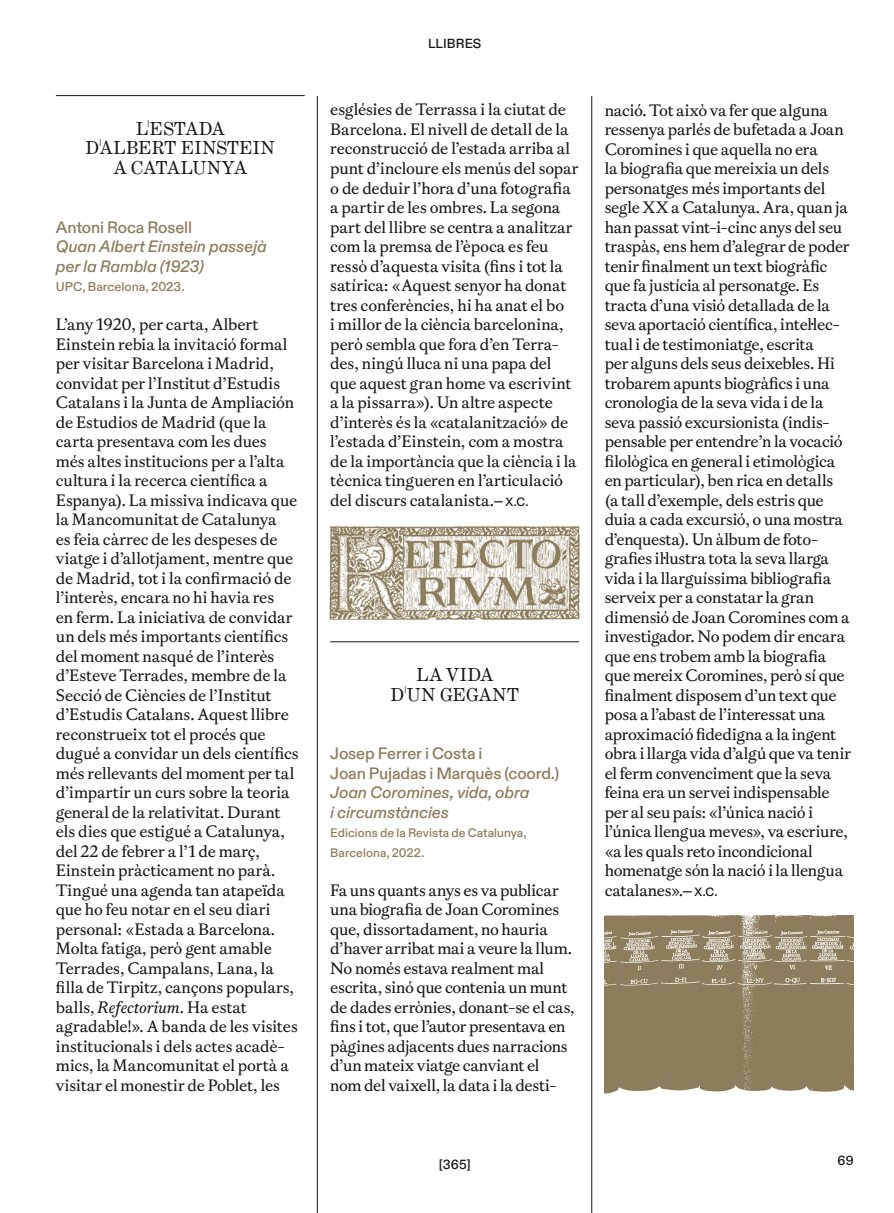
<style>
.page{position:relative;width:894px;height:1213px;background:#fff}
.page>*{position:absolute;margin:0;border:0;box-sizing:border-box;transform-origin:0 0}
.t1{font:18px/19.5px "Century Expanded SO";letter-spacing:-.005em;color:#15171a;text-align:center}
.t2{font:16.5px/19.5px "ABC Gaisyr";letter-spacing:-.01em;color:#15171a}
.t3{font:italic 500 16.5px/19.5px "ABC Diatype";letter-spacing:-.01em;color:#8d7d5c}
.t4{font:500 16.5px/19.5px "ABC Diatype";letter-spacing:-.01em;color:#8d7d5c}
.t5{font:500 13.2px "ABC Diatype SO";letter-spacing:.01em;color:#15171a}
.t6{font:500 12.75px "ABC Diatype";color:#8d7d5c}
.t7{font:500 12.3px/19.5px "ABC Diatype";letter-spacing:.005em;color:#8d7d5c}
.s1{font-style:italic}
.s2{font-family:"ABC Diatype SO";font-weight:500;font-size:12px}
</style>
<div class="page">
<hr style="left:56px;top:95px;width:249px;height:1px;background:#15171a">
<hr style="left:330px;top:641px;width:249px;height:1px;background:#15171a">
<hr style="left:591px;top:96px;width:1px;height:1117px;background:#15171a">
<hr style="left:317px;top:96px;width:1px;height:1117px;background:#15171a">
<img style="left:329px;top:525px;width:251px;height:95px">
<img style="left:604px;top:915px;width:249px;height:179px">
<p class="t1" style="left:85px;top:121px;width:191px">L’ESTADA<br>D’ALBERT EINSTEIN<br>A CATALUNYA</p>
<p class="t4" style="left:56px;top:219px;width:138px">Antoni Roca Rosell</p>
<p class="t3" style="left:56px;top:237px;width:212px">Quan Albert Einstein passejà per la Rambla (1923)</p>
<p class="t6" style="left:56px;top:282px;width:130px">UPC, Barcelona, 2023.</p>
<p class="t2" style="left:56px;top:314px;width:244px">L’any 1920, per carta, Albert<br>Einstein rebia la invitació formal per visitar Barcelona i Madrid, convidat per l’Institut d’Estudis<br>Catalans i la Junta de Ampliación de Estudios de Madrid (que la carta presentava com les dues més altes institucions per a l’alta cultura i la recerca científica a<br>Espanya). La missiva indicava que la Mancomunitat de Catalunya<br>es feia càrrec de les despeses de viatge i d’allotjament, mentre que de Madrid, tot i la confirmació de l’interès, encara no hi havia res<br>en ferm. La iniciativa de convidar un dels més importants científics del moment nasqué de l’interès d’Esteve Terrades, membre de la<br>Secció de Ciències de l’Institut d’Estudis Catalans. Aquest llibre reconstrueix tot el procés que dugué a convidar un dels científics més rellevants del moment per tal d’impartir un curs sobre la teoria general de la relativitat. Durant els dies que estigué a Catalunya, del 22 de febrer a l’1 de març,<br>Einstein pràcticament no parà.<br>Tingué una agenda tan atapeïda que ho feu notar en el seu diari personal: «Estada a Barcelona.<br>Molta fatiga, però gent amable<br>Terrades, Campalans, Lana, la filla de Tirpitz, cançons populars, balls, <span class="s1">Refectorium</span>. Ha estat agradable!». A banda de les visites institucionals i dels actes acadè&shy;mics, la Mancomunitat el portà a visitar el monestir de Poblet, les</p>
<p class="t5" style="left:428px;top:36px;width:55px">LLIBRES</p>
<p class="t2" style="left:330px;top:100px;width:250px">esglésies de Terrassa i la ciutat de Barcelona. El nivell de detall de la reconstrucció de l’estada arriba al punt d’incloure els menús del sopar o de deduir l’hora d’una fotografia a partir de les ombres. La segona part del llibre se centra a analitzar com la premsa de l’època es feu ressò d’aquesta visita (fins i tot la satírica: «Aquest senyor ha donat tres conferències, hi ha anat el bo<br>i millor de la ciència barcelonina, però sembla que fora d’en Terra&shy;des, ningú lluca ni una papa del que aquest gran home va escrivint a la pissarra»). Un altre aspecte d’interès és la «catalanització» de l’estada d’Einstein, com a mostra de la importància que la ciència i la tècnica tingueren en l’articulació del discurs catalanista.<span class="s2">— X.C.</span></p>
<p class="t1" style="left:390px;top:667px;width:130px">LA VIDA<br>D’UN GEGANT</p>
<p class="t4" style="left:330px;top:745px;width:230px">Josep Ferrer i Costa i<br>Joan Pujadas i Marquès (coord.)</p>
<p class="t3" style="left:330px;top:783px;width:201px">Joan Coromines, vida, obra i circumstàncies</p>
<p class="t7" style="left:330px;top:824px;width:198px">Edicions de la Revista de Catalunya,<br>Barcelona, 2022.</p>
<p class="t2" style="left:330px;top:880px;width:246px">Fa uns quants anys es va publicar una biografia de Joan Coromines que, dissortadament, no hauria d’haver arribat mai a veure la llum.<br>No només estava realment mal escrita, sinó que contenia un munt de dades errònies, donant-se el cas, fins i tot, que l’autor presentava en pàgines adjacents dues narracions d’un mateix viatge canviant el nom del vaixell, la data i la desti-</p>
<p class="t2" style="left:604px;top:100px;width:248px">nació. Tot això va fer que alguna ressenya parlés de bufetada a Joan Coromines i que aquella no era<br>la biografia que mereixia un dels personatges més importants del segle XX a Catalunya. Ara, quan ja han passat vint-i-cinc anys del seu traspàs, ens hem d’alegrar de poder tenir finalment un text biogràfic que fa justícia al personatge. Es tracta d’una visió detallada de la seva aportació científica, inteŀlec&shy;tual i de testimoniatge, escrita<br>per alguns dels seus deixebles. Hi trobarem apunts biogràfics i una cronologia de la seva vida i de la seva passió excursionista (indis&shy;pensable per entendre’n la vocació filològica en general i etimològica en particular), ben rica en detalls (a tall d’exemple, dels estris que duia a cada excursió, o una mostra d’enquesta). Un àlbum de foto&shy;grafies iŀlustra tota la seva llarga vida i la llarguíssima bibliografia serveix per a constatar la gran dimensió de Joan Coromines com a investigador. No podem dir encara que ens trobem amb la biografia que mereix Coromines, però sí que finalment disposem d’un text que posa a l’abast de l’interessat una aproximació fidedigna a la ingent obra i llarga vida d’algú que va tenir el ferm convenciment que la seva feina era un servei indispensable per al seu país: «l’única nació i l’única llengua meves», va escriure, «a les quals reto incondicional homenatge són la nació i la llengua catalanes».<span class="s2">— X.C.</span></p>
<p class="t5" style="left:438px;top:1156px;width:33px">[365]</p>
<p class="t5" style="left:837px;top:1152px;width:18px">69</p>
</div>
